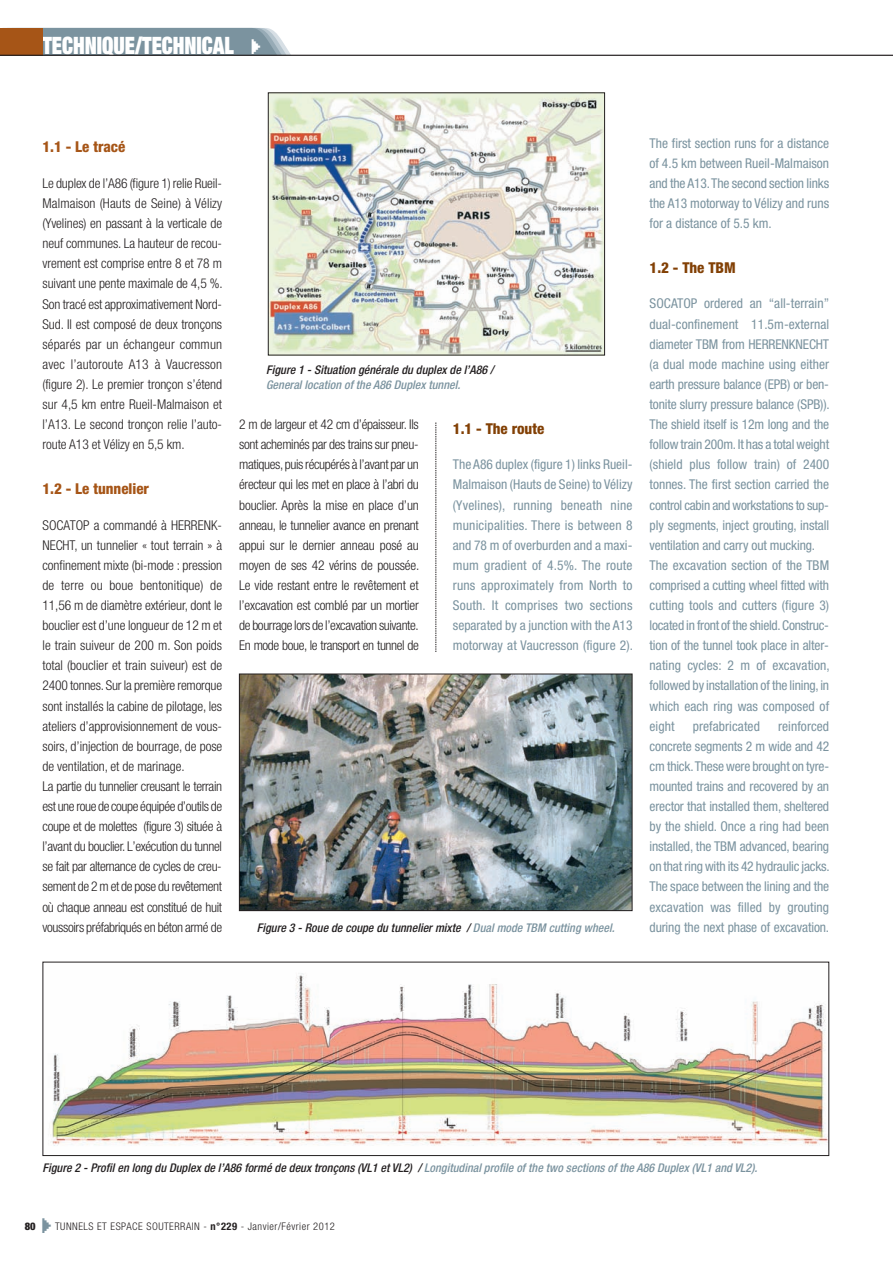
<style>
.page{position:relative;width:893px;height:1263px;background:#fff}
.page>*{position:absolute;margin:0;border:0;box-sizing:border-box;transform-origin:0 0}
.t1{font:900 expanded 24px "Helvetica Neue";color:#fff;scale:.85 1}
.t2{font:800 condensed 15px "Helvetica Neue";color:#a65517}
.t3{font:800 condensed 15px "Helvetica Neue";color:#824005}
.t4{font:300 condensed 13.5px/20.1px "Helvetica Neue";letter-spacing:-.005em;color:#231f20;text-align:justify}
.t5{font:condensed 13.5px/20.1px "Helvetica Neue";letter-spacing:-.005em;color:#7b939f;text-align:justify}
.t6{font:italic 500 condensed 12px "Helvetica Neue";color:#231f20}
.t7{font:italic 500 condensed 12px "Helvetica Neue";color:#7b939f}
.t8{font:300 condensed 10.5px "Helvetica Neue";letter-spacing:.05em;color:#231f20}
.s1{font-family:"Icon Bit One";font-weight:400;font-stretch:normal;font-size:21px}
.s2{color:#7b939f}
.s3{font-weight:900}
.s4{font-family:"Icon Bit One";font-weight:400;font-stretch:normal;font-size:21px;color:#7b939f}
.s5{font-weight:700}
</style>
<div class="page">
<svg style="left:436px;top:422px;width:1px;height:230px"></svg>
<svg style="left:43px;top:28px;width:248px;height:27px;background:#8298a3"></svg>
<div style="left:0;top:28px;width:43px;height:27px;background:#a65517"></div>
<hr style="left:0;top:55px;width:893px;height:1px;background:#231f20">
<img style="left:270px;top:94px;width:333px;height:259px">
<div style="left:268px;top:92px;width:337px;height:263px;border:1px solid #231f20"></div>
<img style="left:51px;top:973px;width:776px;height:173px">
<div style="left:43px;top:962px;width:786px;height:194px;border:1px solid #231f20"></div>
<img style="left:241px;top:676px;width:389px;height:233px">
<div style="left:239px;top:674px;width:393px;height:237px;border:1px solid #231f20"></div>
<h1 class="t1" style="left:43px;top:37px;width:260px">TECHNIQUE/TECHNICAL <span class="s1">M</span></h1>
<p class="t2" style="left:43px;top:141px;width:84px">1.1 - Le tracé</p>
<p class="t4" style="left:43px;top:174px;width:182px">Le duplex de l’A86 (figure 1) relie Rueil-Malmaison (Hauts de Seine) à Vélizy (Yvelines) en passant à la verticale de neuf communes. La hauteur de recou&shy;vrement est comprise entre 8 et 78 m suivant une pente maximale de 4,5 %.<br>Son tracé est approximativement Nord-Sud. Il est composé de deux tronçons séparés par un échangeur commun avec l’autoroute A13 à Vaucresson (figure 2). Le premier tronçon s’étend sur 4,5 km entre Rueil-Malmaison et l’A13. Le second tronçon relie l’auto&shy;route A13 et Vélizy en 5,5 km.</p>
<p class="t2" style="left:43px;top:483px;width:108px">1.2 - Le tunnelier</p>
<p class="t4" style="left:43px;top:516px;width:181px;text-align:left">SOCATOP a commandé à HERRENK-NECHT, un tunnelier « tout terrain » à confinement mixte (bi-mode : pression de terre ou boue bentonitique) de 11,56 m de diamètre extérieur, dont le bouclier est d’une longueur de 12 m et le train suiveur de 200 m. Son poids total (bouclier et train suiveur) est de 2400 tonnes. Sur la première remorque sont installés la cabine de pilotage, les ateliers d’approvisionnement de vous&shy;soirs, d’injection de bourrage, de pose de ventilation, et de marinage.<br>La partie du tunnelier creusant le terrain est une roue de coupe équipée d’outils de coupe et de molettes (figure 3) située à l’avant du bouclier. L’exécution du tunnel se fait par alternance de cycles de creu&shy;sement de 2 m et de pose du revêtement où chaque anneau est constitué de huit voussoirs préfabriqués en béton armé de</p>
<p class="t6" style="left:266px;top:366px;width:229px">Figure 1 - Situation générale du duplex de l’A86 /</p>
<p class="t7" style="left:266px;top:380px;width:198px">Generallocation of the A86 Duplex tunnel.</p>
<p class="t4" style="left:239px;top:415px;width:182px">2 m de largeur et 42 cm d’épaisseur. Ils sont acheminés par des trains sur pneu&shy;matiques, puis récupérés à l’avant par un érecteur qui les met en place à l’abri du bouclier. Après la mise en place d’un anneau, le tunnelier avance en prenant appui sur le dernier anneau posé au moyen de ses 42 vérins de poussée.<br>Le vide restant entre le revêtement et l’excavation est comblé par un mortier de bourrage lors de l’excavation suivante.<br>En mode boue, le transport en tunnel de</p>
<p class="t3" style="left:453px;top:423px;width:93px">1.1 - The route</p>
<p class="t5" style="left:453px;top:456px;width:182px">The A86 duplex (figure 1) links Rueil-Malmaison (Hauts de Seine) to Vélizy (Yvelines), running beneath nine municipalities. There is between 8 and 78 m of overburden and a maxi&shy;mum gradient of 4.5%. The route runs approximately from North to South. It comprises two sections separated by a junction with the A13 motorway at Vaucresson (figure 2).</p>
<p class="t6" style="left:257px;top:923px;width:361px">Figure 3 - Roue de coupe du tunneliermixte / <span class="s2">Dualmode TBM cutting wheel.</span></p>
<p class="t5" style="left:650px;top:134px;width:181px">The first section runs for a distance of 4.5 km between Rueil-Malmaison and the A13. The second section links the A13 motorway to Vélizy and runs for a distance of 5.5 km.</p>
<p class="t3" style="left:650px;top:262px;width:88px">1.2 - The TBM</p>
<p class="t5" style="left:650px;top:295px;width:182px;text-align:left">SOCATOP ordered an “all-terrain” dual-confinement 11.5m-external diameter TBM from HERRENKNECHT (a dual mode machine using either earth pressure balance (EPB) or ben&shy;tonite slurry pressure balance (SPB)).<br>The shield itself is 12m long and the follow train 200m. It has a total weight (shield plus follow train) of 2400 tonnes. The first section carried the control cabin and workstations to sup&shy;ply segments, inject grouting, install ventilation and carry out mucking.<br>The excavation section of the TBM comprised a cutting wheel fitted with cutting tools and cutters (figure 3) located in front of the shield. Construc&shy;tion of the tunnel took place in alter&shy;nating cycles: 2 m of excavation, followed by installation of the lining, in which each ring was composed of eight</p>
<p class="t5" style="left:650px;top:717px;width:182px;text-indent:129px">reinforced concrete segments 2 m wide and 42 cm thick. These were brought on tyre&shy;mounted trains and recovered by an erector that installed them, sheltered by the shield. Once a ring had been installed, the TBM advanced, bearing on that ring with its 42 hydraulic jacks.<br>The space between the lining and the excavation was filled by grouting during the next phase of excavation.</p>
<p class="t5" style="left:693px;top:717px;width:69px">prefabricated</p>
<p class="t6" style="left:43px;top:1163px;width:719px">Figure 2 - Profilen long du Duplex de l’A86 formé de deux tronçons (VL1 et VL2) / <span class="s2">Longitudinalprofile of the two sections of the A86 Duplex (VL1 and VL2).</span></p>
<p class="t8" style="left:25px;top:1223px;width:312px"><span class="s3">80</span> <span class="s4">M</span>TUNNELS ET ESPACE SOUTERRAIN - <span class="s5">n°229</span> - Janvier/Février 2012</p>
</div>
